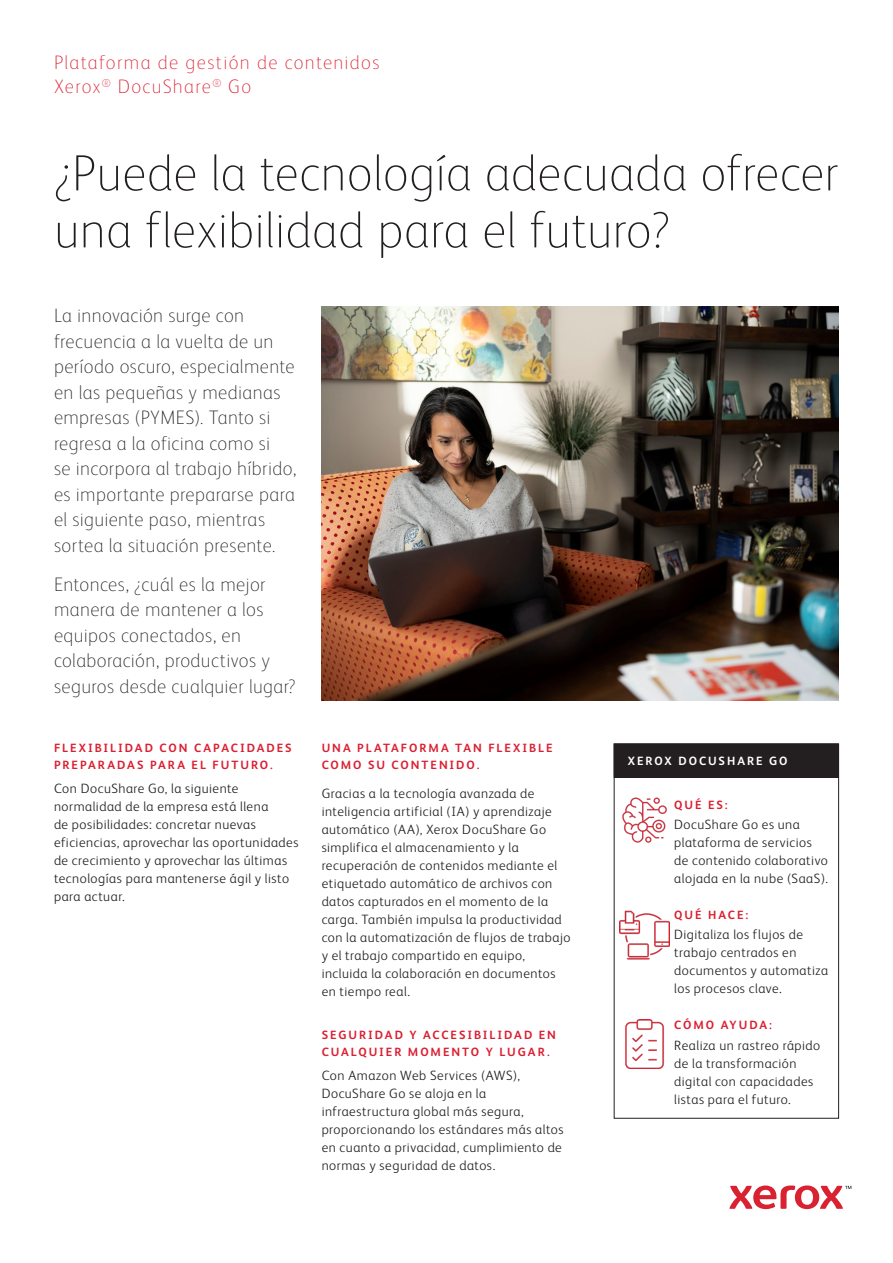
<style>
.page{position:relative;width:893px;height:1263px;background:#fff}
.page>*{position:absolute;margin:0;border:0;box-sizing:border-box;transform-origin:0 0}
.Page_Title{font:100 51px/57px "Xerox Sans";letter-spacing:.005em;color:#231f20}
.Intro{font:100 19.5px/25.5px "Xerox Sans";letter-spacing:.02em;color:#231f20}
.Business_Segment{font:100 19.5px/24px "Xerox Sans";letter-spacing:.07em;color:#db1e30}
.Body_Text{font:300 13.5px/18px "Xerox Sans";letter-spacing:.04em;color:#231f20}
.Body_Subhead{font:700 12px/16.5px "Xerox Sans";letter-spacing:.165em;color:#db1e30}
.Body_Text-2{font:700 12px/16.5px "Xerox Sans";letter-spacing:.165em;color:#db1e30}
.Body_Subhead-2{font:700 12px "Xerox Sans";letter-spacing:.165em;color:#fff}
</style>
<div class="page">
<div style="left:614px;top:743px;width:225px;height:375px;border:1px solid #231f20"></div>
<div style="left:614px;top:744px;width:224px;height:33px;background:#231f20"></div>
<div style="left:614px;top:743px;width:225px;height:35px;border:1px solid #231f20"></div>
<img style="left:625px;top:1019px;width:39px;height:50px">
<img style="left:620px;top:910px;width:49px;height:49px">
<img style="left:622px;top:797px;width:45px;height:46px">
<img style="left:322px;top:307px;width:517px;height:393px">
<svg style="left:729px;top:1185px;width:122px;height:24px"></svg>
<p class="Business_Segment" style="left:54px;top:49px;width:327px">Plataforma de gestión de contenidos<br>Xerox<sup>®</sup> DocuShare<sup>®</sup> Go</p>
<p class="Page_Title" style="left:54px;top:142px;width:786px">¿Puede la tecnología adecuada ofrecer una flexibilidad para el futuro?</p>
<p class="Intro" style="left:54px;top:302px;width:244px">La innovación surge con frecuencia a la vuelta de un período oscuro, especialmente en las pequeñas y medianas empresas (PYMES). Tanto si regresa a la oficina como si<br>se incorpora al trabajo híbrido, es importante prepararse para el siguiente paso, mientras sortea la situación presente.</p>
<p class="Intro" style="left:54px;top:570px;width:243px">Entonces, ¿cuál es la mejor manera de mantener a los equipos conectados, en colaboración, productivos y seguros desde cualquier lugar?</p>
<p class="Body_Subhead" style="left:54px;top:739px;width:239px">FLEXIBILIDAD CON CAPACIDADES<br>PREPARADAS PARA EL FUTURO.</p>
<p class="Body_Text" style="left:54px;top:779px;width:246px">Con DocuShare Go, la siguiente normalidad de la empresa está llena<br>de posibilidades: concretar nuevas eficiencias, aprovechar las oportunidades de crecimiento y aprovechar las últimas tecnologías para mantenerse ágil y listo para actuar.</p>
<p class="Body_Text-2" style="left:322px;top:739px;width:232px">UNA PLATAFORMA TAN FLEXIBLE<br>COMO SU CONTENIDO.</p>
<p class="Body_Text" style="left:322px;top:783px;width:251px">Gracias a la tecnología avanzada de inteligencia artificial (IA) y aprendizaje automático (AA), Xerox DocuShare Go simplifica el almacenamiento y la recuperación de contenidos mediante el etiquetado automático de archivos con datos capturados en el momento de la carga. También impulsa la productividad con la automatización de flujos de trabajo y el trabajo compartido en equipo, incluida la colaboración en documentos en tiempo real.</p>
<p class="Body_Subhead" style="left:322px;top:1026px;width:236px">SEGURIDAD Y ACCESIBILIDAD EN<br>CUALQUIER MOMENTO Y LUGAR.</p>
<p class="Body_Text" style="left:322px;top:1066px;width:243px">Con Amazon Web Services (AWS), DocuShare Go se aloja en la infraestructura global más segura, proporcionando los estándares más altos en cuanto a privacidad, cumplimiento de normas y seguridad de datos.</p>
<p class="Body_Subhead-2" style="left:628px;top:753px;width:161px">XEROX DOCUSHARE GO</p>
<p class="Body_Subhead" style="left:674px;top:796px;width:55px">QUÉ ES:</p>
<p class="Body_Text" style="left:674px;top:815px;width:155px">DocuShare Go es una plataforma de servicios de contenido colaborativo alojada en la nube (SaaS).</p>
<p class="Body_Subhead" style="left:674px;top:906px;width:75px">QUÉ HACE:</p>
<p class="Body_Text" style="left:674px;top:925px;width:155px">Digitaliza los flujos de trabajo centrados en documentos y automatiza los procesos clave.</p>
<p class="Body_Subhead" style="left:674px;top:1016px;width:99px">CÓMO AYUDA:</p>
<p class="Body_Text" style="left:674px;top:1035px;width:147px">Realiza un rastreo rápido de la transformación digital con capacidades listas para el futuro.</p>
</div>
